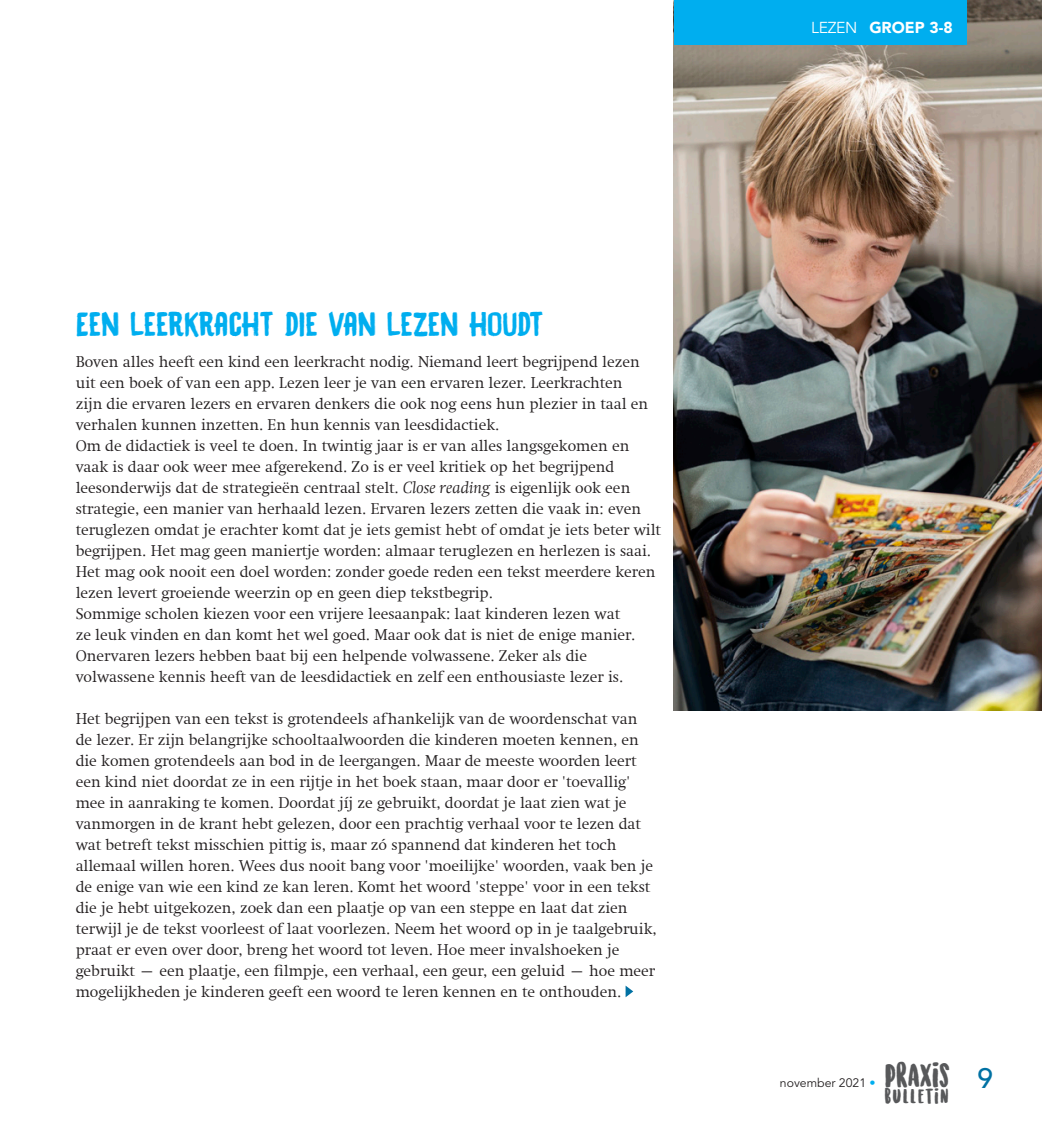
<style>
.page{position:relative;width:1042px;height:1141px;background:#fff}
.page>*{position:absolute;margin:0;border:0;box-sizing:border-box;transform-origin:0 0}
.t1{font:31.15px "Sunrise International";letter-spacing:.02em;color:#57585a}
.rubriek_kop{font:29.75px "DK Black Bamboo";color:#00aeef}
.t2{font:500 28px "Avenir LT Std";color:#0071a3}
.t3{font:19.25px "Sunrise International";letter-spacing:.1em;color:#57585a}
.artikel_lopend{font:300 15.75px/21px "Swift Com";color:#231f20}
.t4{font:900 15.75px "Avenir LT Std";color:#fff}
.rubriek_lopend{font:12.25px "Avenir LT Std";color:#231f20}
.s1{font-style:italic;font-size:16.62px}
.s2{font-weight:400}
.s3{color:#00aeef}
</style>
<div class="page">
<img style="left:674px;top:0;width:368px;height:710px">
<svg style="left:625px;top:986px;width:8px;height:11px"></svg>
<div style="left:674px;top:0;width:292px;height:45px;background:#00aeef"></div>
<p class="rubriek_kop" style="left:76px;top:303px;width:470px">EEN LEERKRACHT DIE VAN LEZEN HOUDT</p>
<p class="artikel_lopend" style="left:76px;top:352px;width:574px">Boven alles heeft een kind een leerkracht nodig. Niemand leert begrijpend lezen uit een boek of van een app. Lezen leer je van een ervaren lezer. Leerkrachten zijn die ervaren lezers en ervaren denkers die ook nog eens hun plezier in taal en verhalen kunnen inzetten. En hun kennis van leesdidactiek.</p>
<p class="artikel_lopend" style="left:76px;top:436px;width:587px">Om de didactiek is veel te doen. In twintig jaar is er van alles langsgekomen en vaak is daar ook weer mee afgerekend. Zo is er veel kritiek op het begrijpend leesonderwijs dat de strategieën centraal stelt. <span class="s1">Close reading</span> is eigenlijk ook een strategie, een manier van herhaald lezen. Ervaren lezers zetten die vaak in: even teruglezen omdat je erachter komt dat je iets gemist hebt of omdat je iets beter wilt begrijpen. Het mag geen maniertje worden: almaar teruglezen en herlezen is saai.<br>Het mag ook nooit een doel worden: zonder goede reden een tekst meerdere keren lezen levert groeiende weerzin op en geen diep tekstbegrip.</p>
<p class="artikel_lopend" style="left:76px;top:604px;width:561px">Sommige scholen kiezen voor een vrijere leesaanpak: laat kinderen lezen wat ze leuk vinden en dan komt het wel goed. Maar ook dat is niet de enige manier.<br>Onervaren lezers hebben baat bij een helpende volwassene. Zeker als die volwassene kennis heeft van de leesdidactiek en zelf een enthousiaste lezer is.</p>
<p class="artikel_lopend" style="left:76px;top:709px;width:583px">Het begrijpen van een tekst is grotendeels afhankelijk van de woordenschat van de lezer. Er zijn belangrijke schooltaalwoorden die kinderen moeten kennen, en die komen grotendeels aan bod in de leergangen. Maar de meeste woorden leert een kind niet doordat ze in een rijtje in het boek staan, maar door er 'toevallig' mee in aanraking te komen. Doordat jíj ze gebruikt, doordat je laat zien wat je vanmorgen in de krant hebt gelezen, door een prachtig verhaal voor te lezen dat wat betreft tekst misschien pittig is, maar zó spannend dat kinderen het toch allemaal willen horen. Wees dus nooit bang voor 'moeilijke' woorden, vaak ben je de enige van wie een kind ze kan leren. Komt het woord 'steppe' voor in een tekst die je hebt uitgekozen, zoek dan een plaatje op van een steppe en laat dat zien terwijl je de tekst voorleest of laat voorlezen. Neem het woord op in je taalgebruik, praat er even over door, breng het woord tot leven. Hoe meer invalshoeken je gebruikt – een plaatje, een filmpje, een verhaal, een geur, een geluid – hoe meer mogelijkheden je kinderen geeft een woord te leren kennen en te onthouden.</p>
<p class="t4" style="left:811px;top:18px;width:143px"><span class="s2">LEZEN</span> GROEP 3-8</p>
<p class="rubriek_lopend" style="left:780px;top:1075px;width:97px">november 2021 <span class="s3">•</span></p>
<p class="t1" style="left:885px;top:1060px;width:66px">PRAXIS</p>
<p class="t2" style="left:977px;top:1062px;width:17px">9</p>
<p class="t3" style="left:885px;top:1088px;width:65px">BULLETIN</p>
</div>
